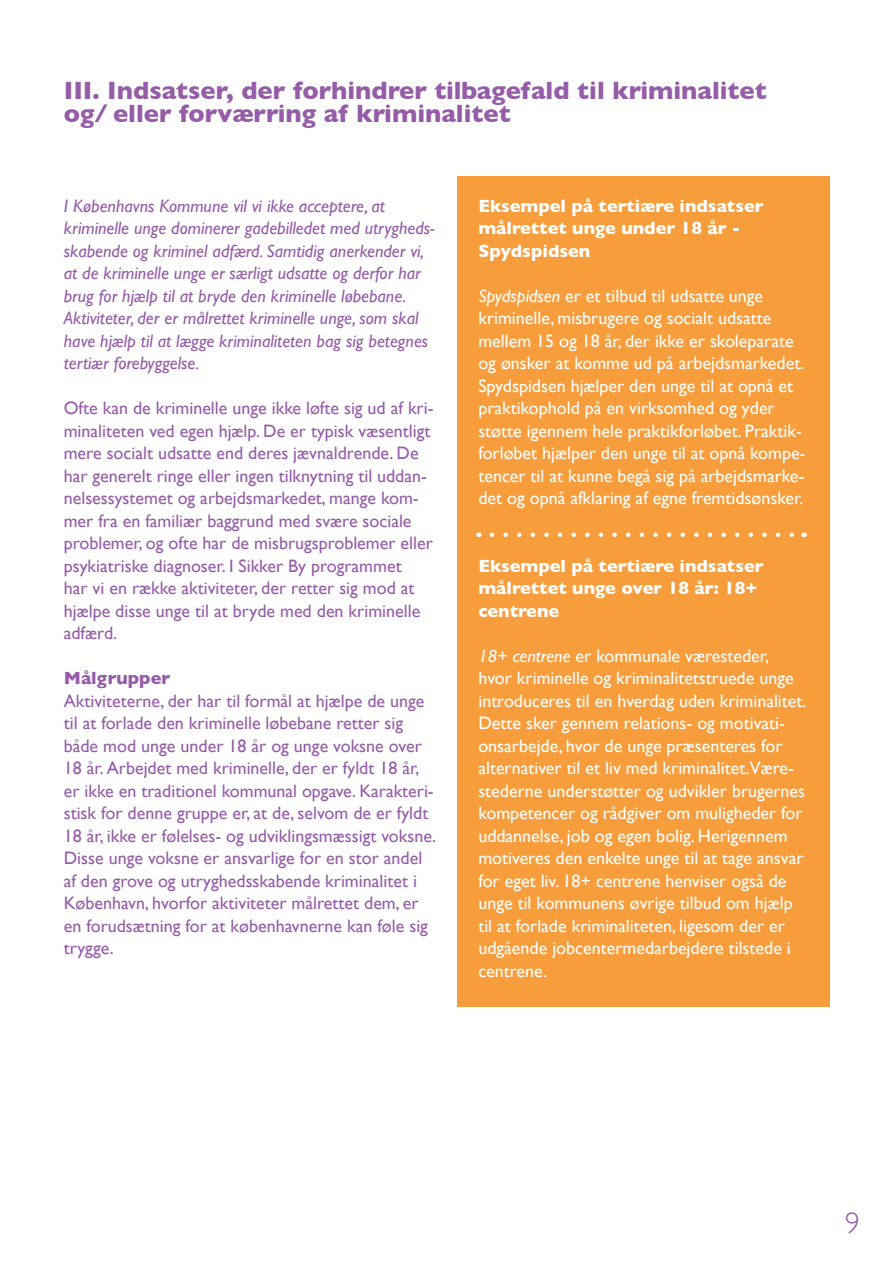
<style>
.page{position:relative;width:893px;height:1263px;background:#fff}
.page>*{position:absolute;margin:0;border:0;box-sizing:border-box;transform-origin:0 0}
.t1{font:300 30px "Gill Sans";color:#955da7}
.t2{font:700 25.5px/22.5px "Gill Sans";color:#955da7}
.t3{font:18px/22.5px "Gill Sans";color:#955da7}
.t4{font:18px/22.5px "Gill Sans";color:#fff}
.t5{font:italic 18px/22.5px "Gill Sans";color:#955da7}
.t6{font:700 18px/22.5px "Gill Sans";color:#fff}
.t7{font:700 18px "Gill Sans";color:#955da7}
.s1{font-style:italic}
</style>
<div class="page">
<div style="left:457px;top:176px;width:372px;height:831px;background:#f89d3c"></div>
<svg style="left:492px;top:532px;width:302px;height:5px"></svg>
<h2 class="t2" style="left:64px;top:81px;width:704px">III. Indsatser, der forhindrer tilbagefald til kriminalitet og/ eller forværring af kriminalitet</h2>
<p class="t5" style="left:64px;top:196px;width:372px">I Københavns Kommune vil vi ikke acceptere, at kriminelle unge dominerer gadebilledet med utrygheds&shy;skabende og kriminel adfærd. Samtidig anerkender vi, at de kriminelle unge er særligt udsatte og derfor har brug for hjælp til at bryde den kriminelle løbebane.<br>Aktiviteter, der er målrettet kriminelle unge, som skal have hjælp til at lægge kriminaliteten bag sig betegnes tertiær forebyggelse.</p>
<p class="t3" style="left:64px;top:398px;width:371px">Ofte kan de kriminelle unge ikke løfte sig ud af kri&shy;minaliteten ved egen hjælp. De er typisk væsentligt mere socialt udsatte end deres jævnaldrende. De har generelt ringe eller ingen tilknytning til uddan&shy;nelsessystemet og arbejdsmarkedet, mange kom&shy;mer fra en familiær baggrund med svære sociale problemer, og ofte har de misbrugsproblemer eller psykiatriske diagnoser. I Sikker By programmet<br>har vi en række aktiviteter, der retter sig mod at hjælpe disse unge til at bryde med den kriminelle adfærd.</p>
<p class="t7" style="left:64px;top:670px;width:108px">Målgrupper</p>
<p class="t3" style="left:64px;top:691px;width:374px">Aktiviteterne, der har til formål at hjælpe de unge til at forlade den kriminelle løbebane retter sig både mod unge under 18 år og unge voksne over 18 år. Arbejdet med kriminelle, der er fyldt 18 år, er ikke en traditionel kommunal opgave. Karakteri&shy;stisk for denne gruppe er, at de, selvom de er fyldt 18 år, ikke er følelses- og udviklingsmæssigt voksne.<br>Disse unge voksne er ansvarlige for en stor andel af den grove og utryghedsskabende kriminalitet i København, hvorfor aktiviteter målrettet dem, er en forudsætning for at københavnerne kan føle sig trygge.</p>
<p class="t6" style="left:478px;top:195px;width:287px">Eksempel på tertiære indsatser målrettet unge under 18 år -<br>Spydspidsen</p>
<p class="t4" style="left:478px;top:286px;width:329px"><span class="s1">Spydspidsen</span> er et tilbud til udsatte unge kriminelle, misbrugere og socialt udsatte mellem 15 og 18 år, der ikke er skoleparate og ønsker at komme ud på arbejdsmarkedet.<br>Spydspidsen hjælper den unge til at opnå et praktikophold på en virksomhed og yder støtte igennem hele praktikforløbet. Praktik&shy;forløbet hjælper den unge til at opnå kompe&shy;tencer til at kunne begå sig på arbejdsmarke&shy;det og opnå afklaring af egne fremtidsønsker.</p>
<p class="t6" style="left:478px;top:555px;width:287px">Eksempel på tertiære indsatser målrettet unge over 18 år: 18+ centrene</p>
<p class="t4" style="left:478px;top:646px;width:330px"><span class="s1">18+ centrene</span> er kommunale væresteder, hvor kriminelle og kriminalitetstruede unge introduceres til en hverdag uden kriminalitet.<br>Dette sker gennem relations- og motivati&shy;onsarbejde, hvor de unge præsenteres for alternativer til et liv med kriminalitet.Være&shy;stederne understøtter og udvikler brugernes kompetencer og rådgiver om muligheder for uddannelse, job og egen bolig. Herigennem motiveres den enkelte unge til at tage ansvar for eget liv. 18+ centrene henviser også de unge til kommunens øvrige tilbud om hjælp til at forlade kriminaliteten, ligesom der er udgående jobcentermedarbejdere tilstede i centrene.</p>
<h1 class="t1" style="left:845px;top:1210px;width:16px">9</h1>
</div>
